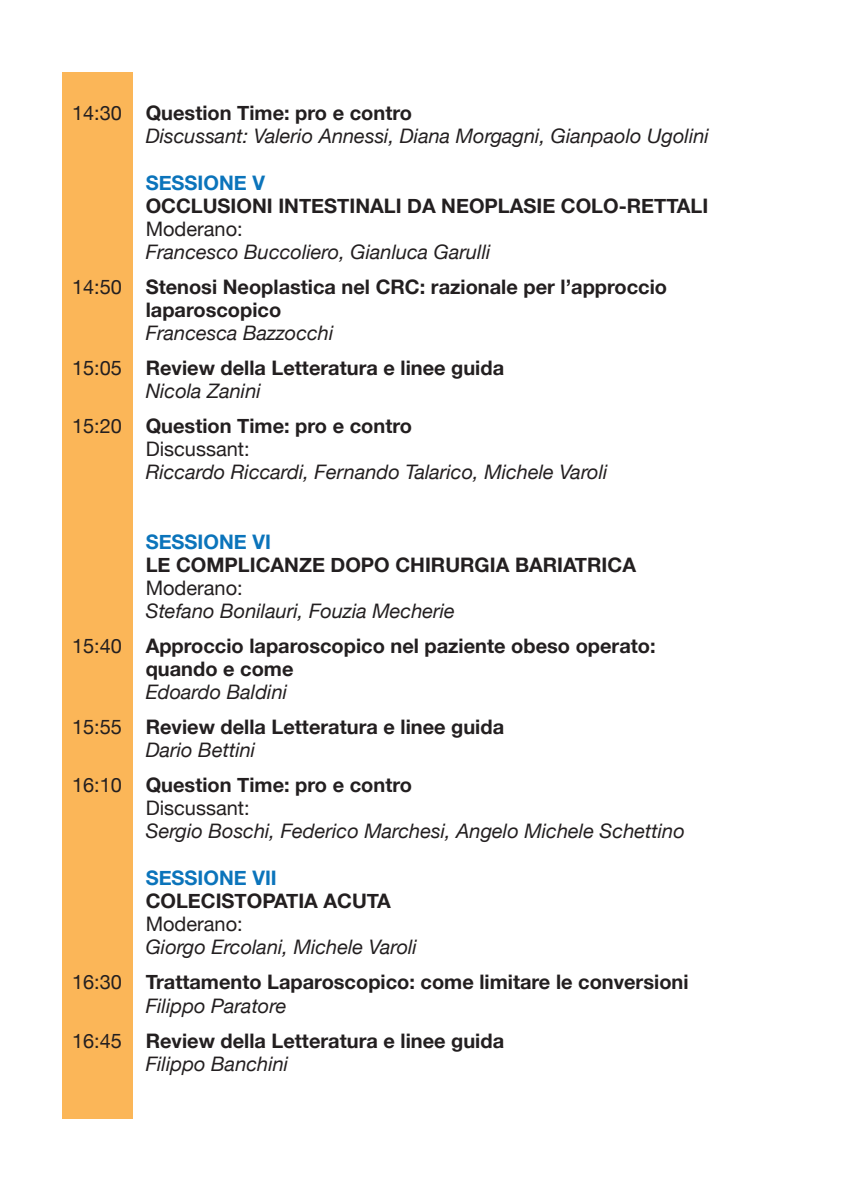
<style>
.page{position:relative;width:842px;height:1191px;background:#fff}
.page>*{position:absolute;margin:0;border:0;box-sizing:border-box;transform-origin:0 0}
.t1{font:700 20px/34.6px "Helvetica Neue";color:#231f20}
.t2{font:italic 20px/23.2px "Helvetica Neue";color:#231f20}
.t3{font:20px "Helvetica Neue";color:#231f20}
.t4{font:700 20px "Helvetica Neue";color:#0b74bb}
.s1{font-style:normal}
.s2{font-weight:700;font-style:normal}
.s3{font-weight:400;font-style:italic}
.s4{font-weight:400}
</style>
<div class="page">
<div style="left:62px;top:72px;width:71px;height:1047px;background:#fbb658"></div>
<p class="t2" style="left:146px;top:103px;width:565px;text-indent:-74px"><span class="s1">14:30</span> <span class="s2">Question Time: pro e contro<br></span>Discussant: Valerio Annessi, Diana Morgagni, Gianpaolo Ugolini</p>
<p class="t4" style="left:146px;top:167px;width:121px">SESSIONE V</p>
<p class="t1" style="left:146px;top:189px;width:564px">OCCLUSIONI INTESTINALI DA NEOPLASIE COLO-RETTALI</p>
<p class="t3" style="left:146px;top:215px;width:99px">Moderano:</p>
<p class="t1" style="left:72px;top:235px;width:597px;text-indent:74px"><span class="s3">Francesco Buccoliero, Gianluca Garulli<br></span><span class="s4">14:50</span> Stenosi Neoplastica nel CRC: razionale per l’approccio</p>
<p class="t1" style="left:146px;top:293px;width:137px">laparoscopico</p>
<p class="t1" style="left:72px;top:316px;width:434px;text-indent:74px"><span class="s3">Francesca Bazzocchi<br></span><span class="s4">15:05</span> Review della Letteratura e linee guida</p>
<p class="t1" style="left:72px;top:374px;width:341px;text-indent:74px"><span class="s3">Nicola Zanini<br></span><span class="s4">15:20</span> Question Time: pro e contro</p>
<p class="t3" style="left:146px;top:434px;width:106px">Discussant:</p>
<p class="t2" style="left:146px;top:461px;width:463px">Riccardo Riccardi, Fernando Talarico, Michele Varoli</p>
<p class="t4" style="left:146px;top:526px;width:127px">SESSIONE VI</p>
<p class="t1" style="left:146px;top:548px;width:492px">LE COMPLICANZE DOPO CHIRURGIA BARIATRICA</p>
<p class="t3" style="left:146px;top:573px;width:99px">Moderano:</p>
<p class="t1" style="left:72px;top:594px;width:585px;text-indent:74px"><span class="s3">Stefano Bonilauri, Fouzia Mecherie<br></span><span class="s4">15:40</span> Approccio laparoscopico nel paziente obeso operato:</p>
<p class="t1" style="left:146px;top:652px;width:149px">quando e come</p>
<p class="t1" style="left:72px;top:675px;width:434px;text-indent:74px"><span class="s3">Edoardo Baldini<br></span><span class="s4">15:55</span> Review della Letteratura e linee guida</p>
<p class="t1" style="left:72px;top:733px;width:341px;text-indent:74px"><span class="s3">Dario Bettini<br></span><span class="s4">16:10</span> Question Time: pro e contro</p>
<p class="t3" style="left:146px;top:793px;width:106px">Discussant:</p>
<p class="t2" style="left:146px;top:820px;width:541px">Sergio Boschi, Federico Marchesi, Angelo Michele Schettino</p>
<p class="t4" style="left:146px;top:861px;width:133px">SESSIONE VII</p>
<p class="t1" style="left:146px;top:883px;width:247px">COLECISTOPATIA ACUTA</p>
<p class="t3" style="left:146px;top:909px;width:99px">Moderano:</p>
<p class="t1" style="left:72px;top:930px;width:618px;text-indent:74px"><span class="s3">Giorgo Ercolani, Michele Varoli<br></span><span class="s4">16:30</span> Trattamento Laparoscopico: come limitare le conversioni</p>
<p class="t1" style="left:72px;top:988px;width:434px;text-indent:74px"><span class="s3">Filippo Paratore<br></span><span class="s4">16:45</span> Review della Letteratura e linee guida</p>
<p class="t2" style="left:146px;top:1053px;width:144px">Filippo Banchini</p>
</div>
